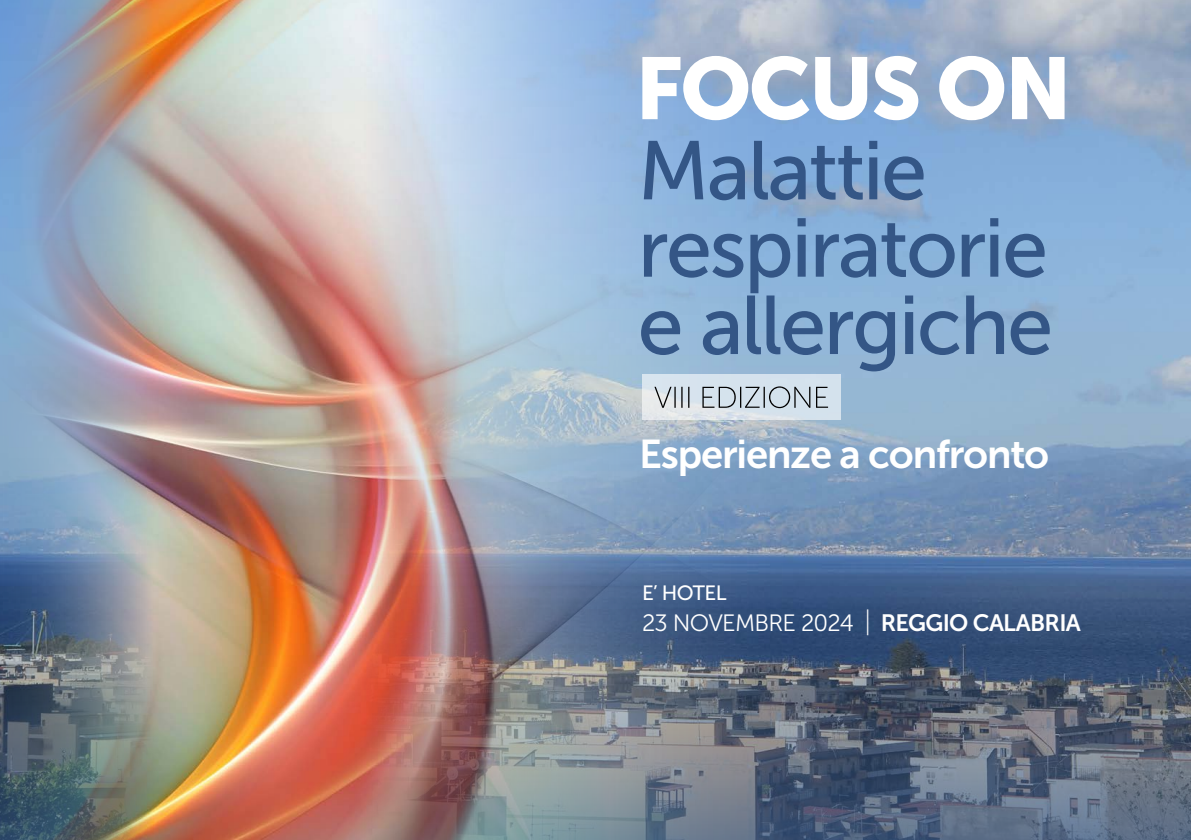
<style>
.page{position:relative;width:1191px;height:840px;background:#fff}
.page>*{position:absolute;margin:0;border:0;box-sizing:border-box;transform-origin:0 0}
.t1{font:87px "Museo Sans 900";letter-spacing:-.03em;color:#fff}
.t2{font:82.8px/77.2px "Museo Sans 500";letter-spacing:-.03em;color:#345686}
.t3{font:40px "Museo Sans 700";letter-spacing:-.03em;color:#fff}
.t4{font:23.6px "Museo Sans 300";letter-spacing:-.03em;color:#fff}
.t5{font:20.6px "Museo Sans 500";letter-spacing:-.03em;color:#fff}
.s1{font-family:"Museo Sans 100";font-size:27.4px}
.s2{font-family:"Museo Sans 700"}
</style>
<div class="page">
<img style="left:820px;top:0;width:371px;height:539px">
<svg style="left:820px;top:539px;width:371px;height:300px;background:#50627e"></svg>
<img style="left:0;top:0;width:820px;height:839px">
<div style="left:642px;top:374px;width:198px;height:46px;background:linear-gradient(to right,#e1e7ec,#d2e0ed)"></div>
<svg style="left:654px;top:386px;width:174px;height:22px;background:#b3bec5"></svg>
<p class="t1" style="left:635px;top:39px;width:438px">FOCUS ON</p>
<p class="t2" style="left:637px;top:132px;width:417px">Malattie respiratorie e allergiche</p>
<p class="t3" style="left:639px;top:432px;width:411px">Esperienze a confronto</p>
<p class="t5" style="left:642px;top:581px;width:86px">E’ HOTEL</p>
<p class="t4" style="left:642px;top:609px;width:440px">23 NOVEMBRE 2024 <span class="s1">|</span> <span class="s2">REGGIO CALABRIA</span></p>
</div>
